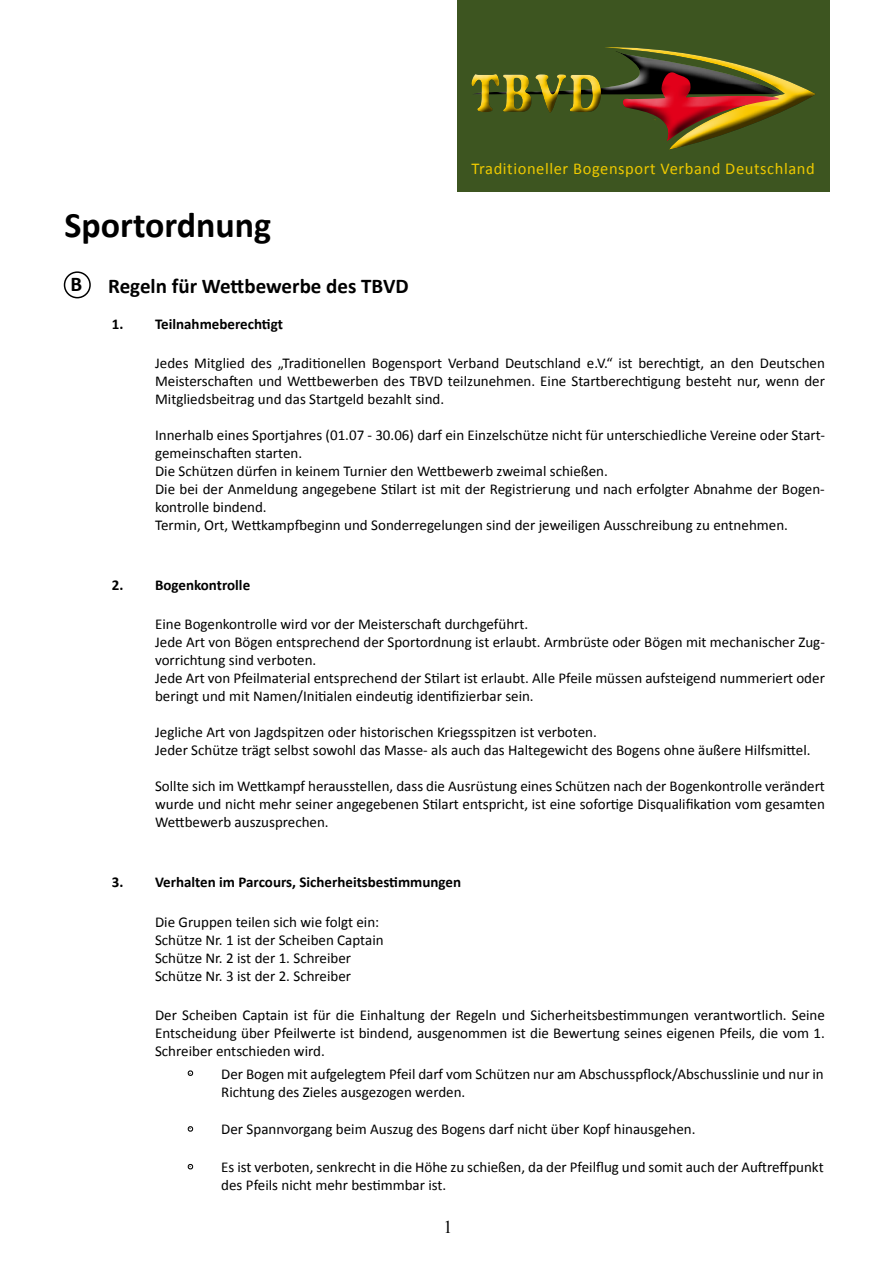
<style>
.page{position:relative;width:893px;height:1263px;background:#fff}
.page>*{position:absolute;margin:0;border:0;box-sizing:border-box;transform-origin:0 0}
.t1{font:700 36px "Calibri";color:#000}
.t2{font:700 21px "Calibri";color:#000}
.t3{font:18px "Times New Roman";color:#000}
.t4{font:16.5px "Calibri";letter-spacing:.035em;color:#eec900}
.t5{font:15px/18px "Calibri";color:#000}
.t6{font:700 15px "Calibri";color:#000}
.t7{font:8.7px "Calibri";color:#000}
</style>
<div class="page">
<div style="left:458px;top:0;width:372px;height:191px;background:#3d5520"></div>
<div style="left:468px;top:47px;width:350px;height:116px;background:#000;opacity:.75"></div>
<div style="left:64px;top:271px;width:27px;height:27px;border:2px solid #000;border-radius:50%"></div>
<svg style="left:187px;top:1070px;width:7px;height:6px"></svg>
<svg style="left:187px;top:1126px;width:7px;height:6px"></svg>
<svg style="left:187px;top:1164px;width:7px;height:6px"></svg>
<div style="left:617px;top:114px;width:46px;height:42px;background:#3d5520;border-radius:50%"></div>
<h1 class="t1" style="left:65px;top:203px;width:208px">Sportordnung</h1>
<h2 class="t2" style="left:70px;top:273px;width:340px">B Regeln für Wettbewerbe des TBVD</h2>
<p class="t4" style="left:472px;top:159px;width:345px">Traditioneller Bogensport Verband Deutschland</p>
<p class="t6" style="left:112px;top:315px;width:173px">1. Teilnahmeberechtigt</p>
<p class="t5" style="left:155px;top:354px;width:671px;text-align:justify">Jedes Mitglied des „Traditionellen Bogensport Verband Deutschland e.V.“ ist berechtigt, an den Deutschen Meisterschaften und Wettbewerben des TBVD teilzunehmen. Eine Startberechtigung besteht nur, wenn der Mitgliedsbeitrag und das Startgeld bezahlt sind.</p>
<p class="t5" style="left:155px;top:426px;width:671px">Innerhalb eines Sportjahres (01.07 - 30.06) darf ein Einzelschütze nicht für unterschiedliche Vereine oder Start&shy;gemeinschaften starten.<br>Die Schützen dürfen in keinem Turnier den Wettbewerb zweimal schießen.<br>Die bei der Anmeldung angegebene Stilart ist mit der Registrierung und nach erfolgter Abnahme der Bogen&shy;kontrolle bindend.<br>Termin, Ort, Wettkampfbeginn und Sonderregelungen sind der jeweiligen Ausschreibung zu entnehmen.</p>
<p class="t6" style="left:112px;top:575px;width:140px">2. Bogenkontrolle</p>
<p class="t5" style="left:155px;top:614px;width:671px">Eine Bogenkontrolle wird vor der Meisterschaft durchgeführt.<br>Jede Art von Bögen entsprechend der Sportordnung ist erlaubt. Armbrüste oder Bögen mit mechanischer Zug&shy;vorrichtung sind verboten.<br>Jede Art von Pfeilmaterial entsprechend der Stilart ist erlaubt. Alle Pfeile müssen aufsteigend nummeriert oder beringt und mit Namen/Initialen eindeutig identifizierbar sein.</p>
<p class="t5" style="left:155px;top:722px;width:657px">Jegliche Art von Jagdspitzen oder historischen Kriegsspitzen ist verboten.<br>Jeder Schütze trägt selbst sowohl das Masse- als auch das Haltegewicht des Bogens ohne äußere Hilfsmittel.</p>
<p class="t5" style="left:155px;top:776px;width:671px;text-align:justify">Sollte sich im Wettkampf herausstellen, dass die Ausrüstung eines Schützen nach der Bogenkontrolle verändert wurde und nicht mehr seiner angegebenen Stilart entspricht, ist eine sofortige Disqualifikation vom gesamten Wettbewerb auszusprechen.</p>
<p class="t6" style="left:112px;top:873px;width:351px">3. Verhalten im Parcours, Sicherheitsbestimmungen</p>
<p class="t5" style="left:155px;top:912px;width:230px">Die Gruppen teilen sich wie folgt ein:<br>Schütze Nr. 1 ist der Scheiben Captain Schütze Nr. 2 ist der 1. Schreiber Schütze Nr. 3 ist der 2. Schreiber</p>
<p class="t5" style="left:155px;top:1006px;width:671px;text-align:justify">Der Scheiben Captain ist für die Einhaltung der Regeln und Sicherheitsbestimmungen verantwortlich. Seine Entscheidung über Pfeilwerte ist bindend, ausgenommen ist die Bewertung seines eigenen Pfeils, die vom 1.<br>Schreiber entschieden wird.</p>
<p class="t7" style="left:189px;top:1065px;width:4px">.</p>
<p class="t5" style="left:221px;top:1064px;width:604px">Der Bogen mit aufgelegtem Pfeil darf vom Schützen nur am Abschusspflock/Abschusslinie und nur in<br>Richtung des Zieles ausgezogen werden.</p>
<p class="t7" style="left:189px;top:1121px;width:4px">.</p>
<p class="t5" style="left:221px;top:1120px;width:476px">Der Spannvorgang beim Auszug des Bogens darf nicht über Kopf hinausgehen.</p>
<p class="t7" style="left:189px;top:1159px;width:4px">.</p>
<p class="t5" style="left:221px;top:1157px;width:604px">Es ist verboten, senkrecht in die Höhe zu schießen, da der Pfeilflug und somit auch der Auftreffpunkt des Pfeils nicht mehr bestimmbar ist.</p>
<p class="t3" style="left:444px;top:1215px;width:10px">1</p>
</div>
